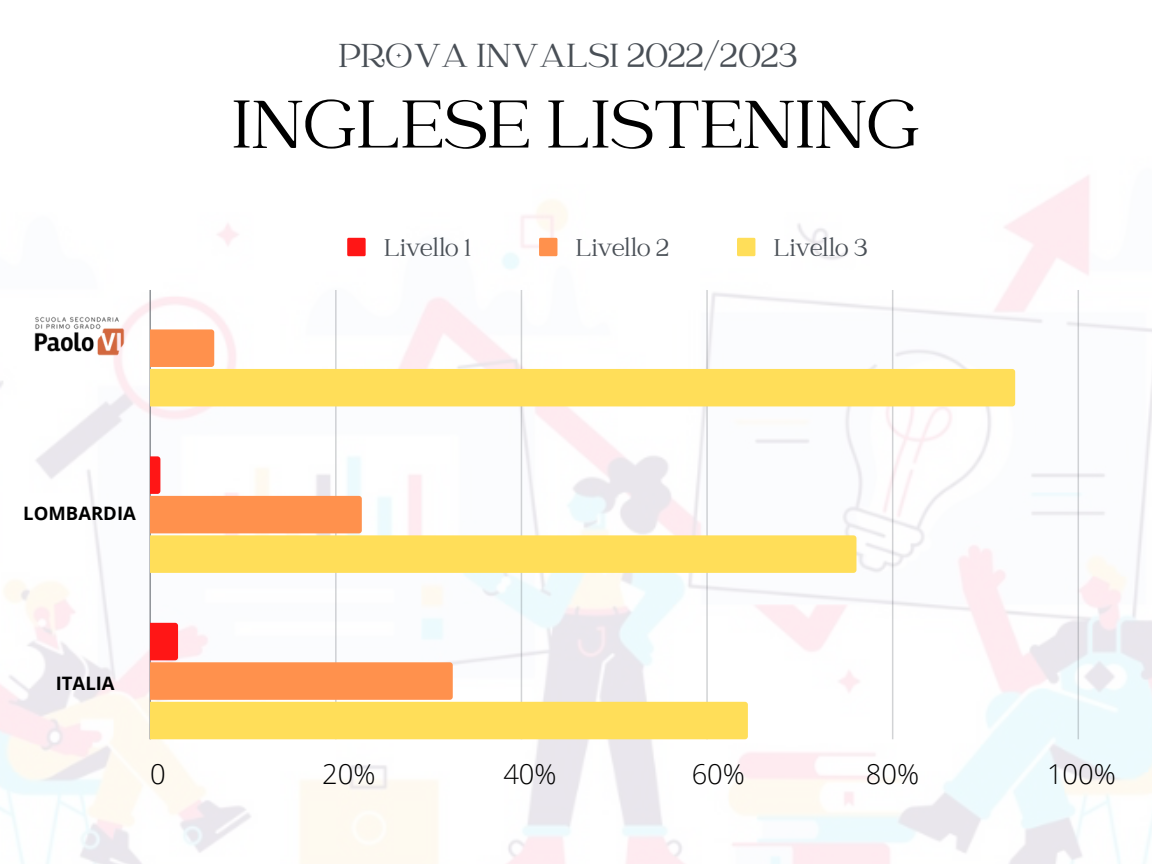
<style>
.page{position:relative;width:1152px;height:864px;background:#fff}
.page>*{position:absolute;margin:0;border:0;box-sizing:border-box;transform-origin:0 0}
.t1{font:75px "Catchy Mager";color:#000}
.t2{font:36.75px "Catchy Mager";color:#494f56}
.t3{font:300 27.3px "Open Sans";color:#000}
.t4{font:26.55px "Catchy Mager";letter-spacing:-.01em;color:#494f56}
.t5{font:700 18.45px "Open Sans";color:#000}
</style>
<div class="page">
<svg style="left:347px;top:238px;width:19px;height:18px"></svg>
<svg style="left:539px;top:238px;width:18px;height:18px"></svg>
<svg style="left:737px;top:238px;width:18px;height:18px"></svg>
<hr style="left:335px;top:290px;width:2px;height:449px;background:#494f56">
<hr style="left:521px;top:290px;width:1px;height:449px;background:#494f56">
<hr style="left:706px;top:290px;width:2px;height:449px;background:#494f56">
<hr style="left:892px;top:290px;width:1px;height:449px;background:#494f56">
<hr style="left:1078px;top:290px;width:1px;height:449px;background:#494f56">
<hr style="left:149px;top:290px;width:2px;height:449px;background:#494f56">
<svg style="left:150px;top:329px;width:865px;height:77px"></svg>
<svg style="left:150px;top:456px;width:706px;height:117px"></svg>
<svg style="left:150px;top:623px;width:598px;height:116px"></svg>
<img style="left:35px;top:317px;width:90px;height:39px">
<p class="t2" style="left:338px;top:38px;width:461px">PROVA INVALSI 2022/2023</p>
<h1 class="t1" style="left:232px;top:88px;width:689px">INGLESE LISTENING</h1>
<p class="t4" style="left:384px;top:235px;width:89px">Livello 1</p>
<p class="t4" style="left:576px;top:235px;width:95px">Livello 2</p>
<p class="t4" style="left:774px;top:235px;width:95px">Livello 3</p>
<p class="t5" style="left:23px;top:500px;width:114px">LOMBARDIA</p>
<p class="t5" style="left:56px;top:670px;width:60px">ITALIA</p>
<h3 class="t3" style="left:150px;top:755px;width:17px">0</h3>
<h3 class="t3" style="left:322px;top:755px;width:55px">20%</h3>
<h3 class="t3" style="left:503px;top:755px;width:55px">40%</h3>
<h3 class="t3" style="left:692px;top:755px;width:55px">60%</h3>
<h3 class="t3" style="left:866px;top:755px;width:55px">80%</h3>
<h3 class="t3" style="left:1047px;top:755px;width:70px">100%</h3>
</div>
